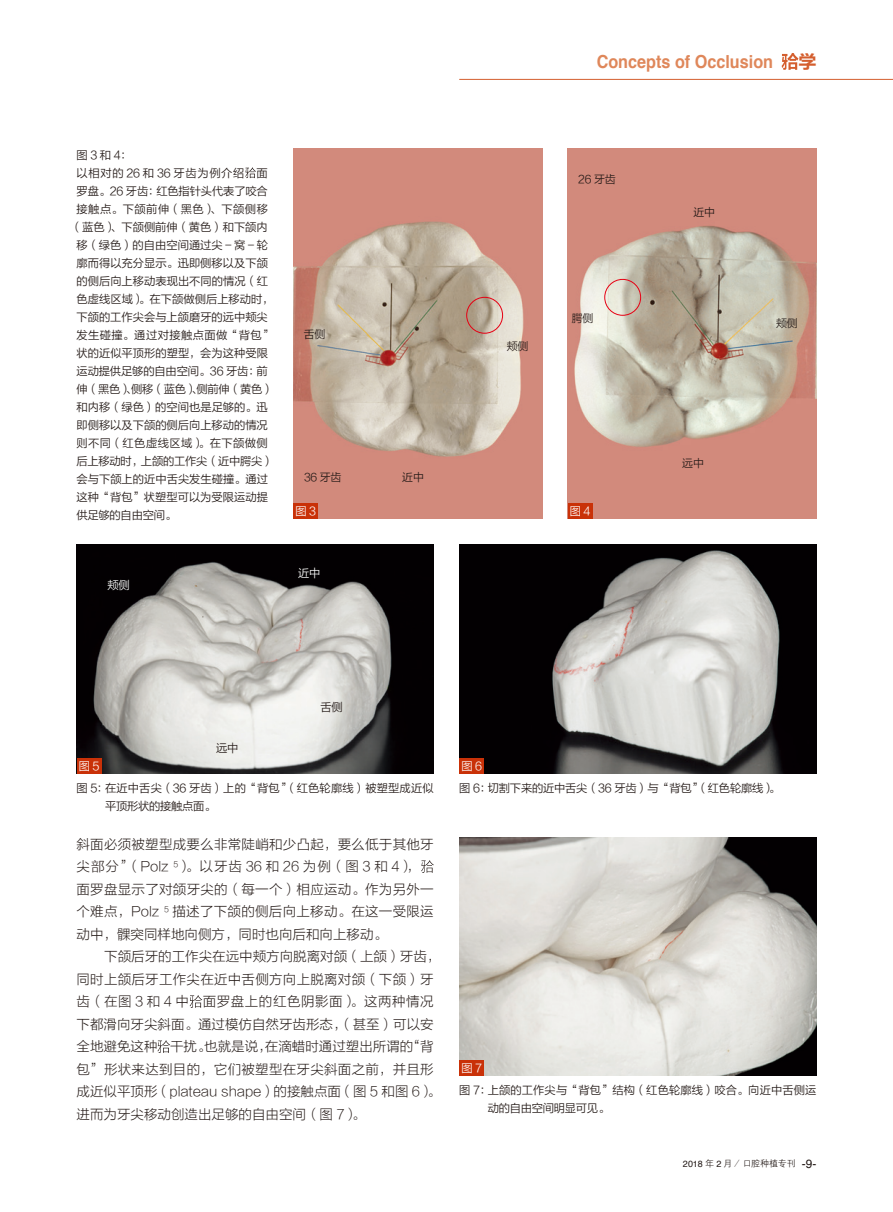
<style>
.page{position:relative;width:893px;height:1212px;background:#fff}
.page>*{position:absolute;margin:0;border:0;box-sizing:border-box;transform-origin:0 0}
.t1{font:700 18px "Helvetica";color:#df875a;scale:.9 1}
.t2{font:18px "FZLTCHJW GB1 0";color:#d45e2e}
.t3{font:13.5px/22.5px "FZLTKHK GBK1 0";color:#231916}
.t4{font:13.5px/22.5px "FZLTKHK GBK1 0";letter-spacing:.02em;color:#231916}
.t5{font:11.25px/18px "FZLTXIHJW GB1 0";color:#231916}
.t6{font:11.25px "FZLTXIHJW GB1 0";letter-spacing:-.02em;color:#231916}
.t7{font:11.25px "FZLTXIHJW GB1 0";letter-spacing:.04em;color:#231916}
.t8{font:11.25px "FZLTXIHJW GB1 0";letter-spacing:.045em;color:#231916}
.t9{font:11.25px "FZLTXIHJW GB1 0";letter-spacing:.065em;color:#231916}
.t10{font:11.25px "FZLTXIHJW GB1 0";letter-spacing:.22em;color:#fff}
.t11{font:10.95px "FZLTXIHJW GB1 0";letter-spacing:-.02em;color:#231916}
.t12{font:9px "H Yg 2 gj";letter-spacing:-.01em;color:#231916}
.s1{font-family:"Helvetica"}
.s2{font-family:"Helvetica";font-size:12px}
</style>
<div class="page">
<svg style="left:782px;top:53px;width:16px;height:17px"></svg>
<hr style="left:459px;top:79px;width:434px;height:1px;background:#d45e2e">
<svg style="left:245px;top:167px;width:11px;height:11px"></svg>
<svg style="left:421px;top:860px;width:13px;height:13px"></svg>
<svg style="left:190px;top:995px;width:12px;height:13px"></svg>
<svg style="left:158px;top:1040px;width:12px;height:13px"></svg>
<img style="left:293px;top:149px;width:249px;height:370px">
<div style="left:466px;top:297px;width:37px;height:37px;border:1px solid #e60013;border-radius:50%"></div>
<img style="left:568px;top:149px;width:248px;height:370px">
<div style="left:604px;top:279px;width:37px;height:37px;border:1px solid #e60013;border-radius:50%"></div>
<div style="left:293px;top:503px;width:25px;height:16px;background:#c93108"></div>
<div style="left:568px;top:503px;width:25px;height:16px;background:#c93108"></div>
<img style="left:77px;top:544px;width:357px;height:230px">
<div style="left:77px;top:758px;width:24px;height:16px;background:#c93108"></div>
<img style="left:459px;top:544px;width:357px;height:230px">
<div style="left:459px;top:758px;width:25px;height:16px;background:#c93108"></div>
<img style="left:459px;top:837px;width:357px;height:238px">
<div style="left:459px;top:1060px;width:25px;height:15px;background:#c93108"></div>
<h1 class="t1" style="left:597px;top:47px;width:198px">Concepts of Occlusion</h1>
<h1 class="t2" style="left:798px;top:52px;width:19px">学</h1>
<p class="t5" style="left:77px;top:146px;width:57px">图3和4：</p>
<p class="t9" style="left:77px;top:166px;width:193px">以相对的 26 和 36 牙齿为例介绍 面</p>
<p class="t5" style="left:77px;top:182px;width:193px">罗盘。26 牙齿：红色指针头代表了咬合</p>
<p class="t8" style="left:77px;top:202px;width:193px">接触点。下颌前伸（黑色）、下颌侧移</p>
<p class="t5" style="left:71px;top:218px;width:198px">（蓝色）、下颌侧前伸（黄色）和下颌内</p>
<p class="t5" style="left:77px;top:236px;width:193px">移（绿色）的自由空间通过尖－窝－轮</p>
<p class="t5" style="left:77px;top:254px;width:193px">廓而得以充分显示。迅即侧移以及下颌</p>
<p class="t5" style="left:77px;top:272px;width:193px">的侧后向上移动表现出不同的情况（红</p>
<p class="t5" style="left:77px;top:290px;width:198px">色虚线区域）。在下颌做侧后上移动时，</p>
<p class="t5" style="left:77px;top:308px;width:193px">下颌的工作尖会与上颌磨牙的远中颊尖</p>
<p class="t7" style="left:77px;top:328px;width:198px">发生碰撞。通过对接触点面做“背包”</p>
<p class="t5" style="left:77px;top:344px;width:193px">状的近似平顶形的塑型，会为这种受限</p>
<p class="t5" style="left:77px;top:362px;width:193px">运动提供足够的自由空间。36 牙齿：前</p>
<p class="t6" style="left:77px;top:382px;width:198px">伸（黑色）、侧移（蓝色）、侧前伸（黄色）</p>
<p class="t5" style="left:77px;top:398px;width:193px">和内移（绿色）的空间也是足够的。迅</p>
<p class="t5" style="left:77px;top:416px;width:193px">即侧移以及下颌的侧后向上移动的情况</p>
<p class="t7" style="left:77px;top:436px;width:193px">则不同（红色虚线区域）。在下颌做侧</p>
<p class="t6" style="left:77px;top:454px;width:198px">后上移动时，上颌的工作尖（近中腭尖）</p>
<p class="t5" style="left:77px;top:470px;width:193px">会与下颌上的近中舌尖发生碰撞。通过</p>
<p class="t5" style="left:77px;top:488px;width:193px">这种“背包”状塑型可以为受限运动提</p>
<p class="t6" style="left:77px;top:508px;width:101px">供足够的自由空间。</p>
<p class="t10" style="left:107px;top:579px;width:24px">颊侧</p>
<p class="t11" style="left:304px;top:329px;width:23px">舌侧</p>
<p class="t11" style="left:304px;top:471px;width:39px">36 牙齿</p>
<p class="t11" style="left:402px;top:471px;width:23px">近中</p>
<p class="t11" style="left:507px;top:340px;width:23px">颊侧</p>
<p class="t11" style="left:578px;top:173px;width:39px">26 牙齿</p>
<p class="t11" style="left:694px;top:206px;width:23px">近中</p>
<p class="t11" style="left:572px;top:312px;width:23px">腭侧</p>
<p class="t11" style="left:776px;top:317px;width:23px">颊侧</p>
<p class="t11" style="left:682px;top:457px;width:23px">远中</p>
<p class="t10" style="left:296px;top:505px;width:22px">图3</p>
<p class="t10" style="left:570px;top:505px;width:22px">图4</p>
<p class="t10" style="left:298px;top:566px;width:24px">近中</p>
<p class="t10" style="left:79px;top:760px;width:22px">图5</p>
<p class="t5" style="left:216px;top:739px;width:24px">远中</p>
<p class="t5" style="left:321px;top:698px;width:24px">舌侧</p>
<p class="t10" style="left:461px;top:760px;width:22px">图6</p>
<p class="t5" style="left:105px;top:779px;width:330px;text-indent:-29px">图 5：在近中舌尖（36 牙齿）上的“背包”（红色轮廓线）被塑型成近似平顶形状的接触点面。</p>
<p class="t4" style="left:77px;top:833px;width:359px">斜面必须被塑型成要么非常陡峭和少凸起，要么低于其他牙尖部分”（Polz <sup>5</sup>）。以牙齿 36 和 26 为例（图 3 和 4），面罗盘显示了对颌牙尖的（每一个）相应运动。作为另外一个难点，Polz <sup>5</sup> 描述了下颌的侧后向上移动。在这一受限运动中，髁突同样地向侧方，同时也向后和向上移动。</p>
<p class="t3" style="left:77px;top:946px;width:365px;text-indent:28px">下颌后牙的工作尖在远中颊方向脱离对颌（上颌）牙齿，同时上颌后牙工作尖在近中舌侧方向上脱离对颌（下颌）牙齿（在图 3 和 4 中 面罗盘上的红色阴影面）。这两种情况下都滑向牙尖斜面。通过模仿自然牙齿形态，（甚至）可以安全地避免这种 干扰。也就是说，在滴蜡时通过塑出所谓的“背包”形状来达到目的，它们被塑型在牙尖斜面之前，并且形成近似平顶形（plateau shape）的接触点面（图 5 和图 6）。进而为牙尖移动创造出足够的自由空间（图 7）。</p>
<p class="t6" style="left:459px;top:782px;width:322px">图 6：切割下来的近中舌尖（36 牙齿）与“背包”（红色轮廓线）。</p>
<p class="t10" style="left:461px;top:1061px;width:22px">图7</p>
<p class="t5" style="left:488px;top:1081px;width:330px;text-indent:-28px">图 7：上颌的工作尖与“背包”结构（红色轮廓线）咬合。向近中舌侧运动的自由空间明显可见。</p>
<p class="t12" style="left:683px;top:1159px;width:135px"><span class="s1">2018</span> 年 <span class="s1">2</span> 月 / 口腔种植专刊 <span class="s2">-9-</span></p>
</div>
